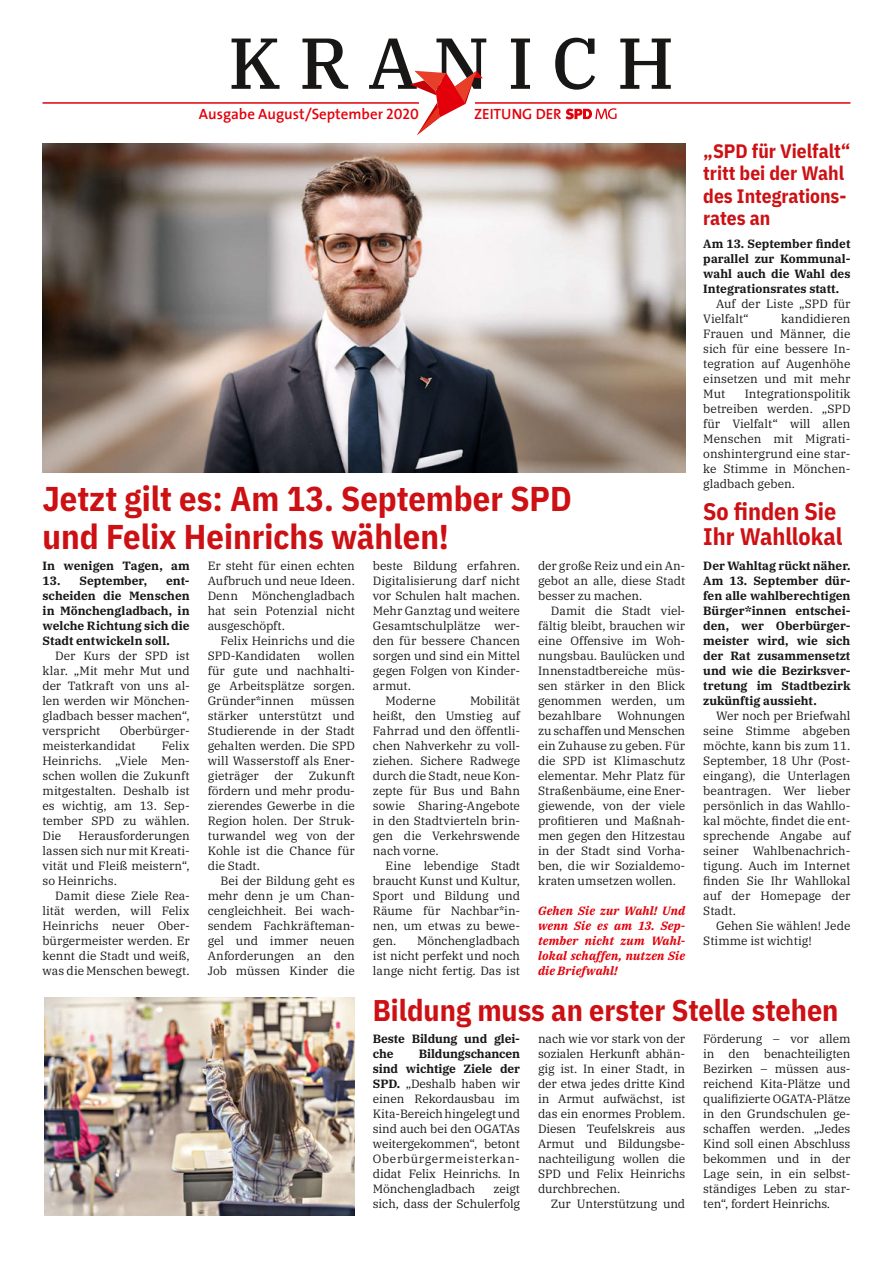
<style>
.page{position:relative;width:893px;height:1263px;background:#fff}
.page>*{position:absolute;margin:0;border:0;box-sizing:border-box;transform-origin:0 0}
.t1{font:500 72px "IBM Plex Serif";letter-spacing:.25em;color:#181716}
.t2{font:700 condensed 34.5px/37.5px "IBM Plex Sans";color:#cd1013}
.t3{font:700 condensed 30px "IBM Plex Sans";color:#cd1013}
.t4{font:700 condensed 24px/25.5px "IBM Plex Sans";color:#cd1013}
.t5{font:700 condensed 19.5px/22.5px "IBM Plex Sans";color:#cd1013}
.t6{font:700 15px "SPD2002 The Sans";color:#e3000b}
.t7{font:12px/15px "IBM Plex Serif";letter-spacing:-.005em;color:#181716;text-align:justify}
.t8{font:700 12px/15px "IBM Plex Serif";color:#181716;text-align:justify}
.t9{font:italic 700 12px/15px "IBM Plex Serif";letter-spacing:.015em;color:#e3000b;text-align:justify}
.s1{font-weight:700}
</style>
<div class="page">
<hr style="left:43px;top:102px;width:807px;height:2px;background:#e3000b">
<img style="left:43px;top:143px;width:642px;height:329px">
<svg style="left:566px;top:108px;width:51px;height:11px"></svg>
<img style="left:45px;top:998px;width:310px;height:217px">
<svg style="left:410px;top:71px;width:73px;height:64px"></svg>
<h1 class="t1" style="left:228px;top:7px;width:448px">KRANICH</h1>
<p class="t6" style="left:199px;top:106px;width:221px">Ausgabe August/September 2020</p>
<p class="t6" style="left:474px;top:106px;width:89px">ZEITUNG DER</p>
<h2 class="t2" style="left:43px;top:477px;width:531px">Jetzt gilt es: Am 13. September SPD und Felix Heinrichs wählen!</h2>
<p class="t8" style="left:43px;top:557px;width:149px">In wenigen Tagen, am</p>
<p class="t8" style="left:43px;top:572px;width:106px">13. September,</p>
<p class="t7" style="left:208px;top:557px;width:149px">Er steht für einen echten Aufbruch und neue Ideen.<br>Denn Mönchengladbach hat sein Potenzial nicht ausgeschöpft.</p>
<p class="t7" style="left:208px;top:632px;width:149px;text-indent:13px">Felix Heinrichs und die<br>SPD-Kandidaten</p>
<p class="t7" style="left:373px;top:557px;width:149px">beste Bildung erfahren.</p>
<p class="t7" style="left:373px;top:572px;width:149px">Digitalisierung darf nicht</p>
<p class="t7" style="left:373px;top:587px;width:149px">vor Schulen halt machen.</p>
<p class="t7" style="left:373px;top:602px;width:149px">Mehr Ganztag und weitere</p>
<p class="t7" style="left:373px;top:617px;width:149px">Gesamtschulplätze wer-</p>
<p class="t7" style="left:373px;top:632px;width:149px">den für bessere Chancen</p>
<p class="t7" style="left:373px;top:647px;width:149px">sorgen und sind ein Mittel</p>
<p class="t7" style="left:373px;top:662px;width:149px">gegen Folgen von Kinder-</p>
<p class="t7" style="left:373px;top:677px;width:40px">armut.</p>
<p class="t7" style="left:386px;top:692px;width:52px">Moderne</p>
<p class="t7" style="left:538px;top:557px;width:149px">der große Reiz und ein An&shy;gebot an alle, diese Stadt besser zu machen.</p>
<p class="t7" style="left:538px;top:602px;width:149px;text-indent:13px">Damit die Stadt viel&shy;fältig bleibt, brauchen wir eine Offensive im Woh&shy;nungsbau. Baulücken und Innenstadtbereiche müs&shy;sen stärker in den Blick genommen werden, um bezahlbare</p>
<p class="t8" style="left:43px;top:572px;width:149px;text-indent:124px">ent&shy;scheiden die Menschen in Mönchengladbach, in welche Richtung sich die Stadt entwickeln soll.</p>
<p class="t7" style="left:43px;top:647px;width:149px;text-indent:13px">Der Kurs der SPD ist klar. „Mit mehr Mut und der Tatkraft von uns al&shy;len werden wir Mönchen&shy;gladbach besser machen“, verspricht</p>
<p class="t7" style="left:208px;top:647px;width:149px;text-indent:110px">wollen für gute und nachhalti&shy;ge Arbeitsplätze sorgen.<br>Gründer*innen</p>
<p class="t7" style="left:373px;top:692px;width:149px;text-indent:97px">Mobilität heißt, den Umstieg auf Fahrrad und den öffentli&shy;chen Nahverkehr zu voll&shy;ziehen. Sichere Radwege durch die Stadt, neue Kon&shy;zepte für Bus und Bahn sowie Sharing-Angebote in den Stadtvierteln brin&shy;gen die Verkehrswende nach vorne.</p>
<p class="t7" style="left:373px;top:857px;width:149px;text-indent:13px">Eine lebendige Stadt braucht Kunst und Kultur, Sport und Bildung und Räume für Nachbar*in&shy;nen, um etwas zu bewe&shy;gen.</p>
<p class="t7" style="left:208px;top:692px;width:149px;text-indent:103px">müssen stärker unterstützt und Studierende in der Stadt gehalten werden. Die SPD will Wasserstoff als Ener&shy;gieträger</p>
<p class="t7" style="left:538px;top:707px;width:149px;text-indent:79px">Wohnungen zu schaffen und Menschen ein Zuhause zu geben. Für die SPD ist Klimaschutz elementar. Mehr Platz für Straßenbäume, eine Ener&shy;giewende, von der viele profitieren und Maßnah&shy;men gegen den Hitzestau in der Stadt sind Vorha&shy;ben, die wir Sozialdemo&shy;kraten umsetzen wollen.</p>
<p class="t9" style="left:538px;top:902px;width:149px">Gehen Sie zur Wahl! Und wenn Sie es am 13. Sep&shy;tember nicht zum Wahl&shy;lokal schaffen, nutzen Sie die Briefwahl!</p>
<p class="t7" style="left:43px;top:722px;width:149px;text-indent:77px">Oberbürger&shy;meisterkandidat</p>
<p class="t7" style="left:43px;top:737px;width:149px;text-indent:119px">Felix Heinrichs. „Viele Men&shy;schen wollen die Zukunft mitgestalten. Deshalb ist es wichtig, am 13. Sep&shy;tember SPD zu wählen.<br>Die</p>
<p class="t7" style="left:208px;top:767px;width:149px;text-indent:101px">Zukunft fördern und mehr produ&shy;zierendes Gewerbe in die Region holen. Der Struk&shy;turwandel weg von der Kohle ist die Chance für die Stadt.</p>
<p class="t7" style="left:208px;top:872px;width:149px;text-indent:13px">Bei der Bildung geht es mehr denn je um Chan&shy;cengleichheit. Bei wach&shy;sendem Fachkräfteman&shy;gel und immer neuen Anforderungen an den Job müssen Kinder die</p>
<p class="t7" style="left:274px;top:767px;width:20px">der</p>
<p class="t7" style="left:43px;top:827px;width:149px;text-indent:36px">Herausforderungen lassen sich nur mit Kreati&shy;vität und Fleiß meistern“, so Heinrichs.</p>
<p class="t7" style="left:43px;top:887px;width:149px;text-indent:13px">Damit diese Ziele Rea&shy;lität werden, will Felix Heinrichs neuer Ober&shy;bürgermeister werden. Er kennt die Stadt und weiß, was die Menschen bewegt.</p>
<p class="t7" style="left:373px;top:932px;width:149px;text-indent:44px">Mönchengladbach ist nicht perfekt und noch lange nicht fertig. Das ist</p>
<h3 class="t5" style="left:703px;top:138px;width:149px">„SPD für Vielfalt“ tritt bei der Wahl des Integrations&shy;rates an</h3>
<p class="t8" style="left:703px;top:235px;width:149px">Am 13. September findet parallel zur Kommunal&shy;wahl auch die Wahl des Integrationsrates statt.</p>
<p class="t7" style="left:703px;top:295px;width:149px;text-indent:13px">Auf der Liste „SPD für<br>Vielfalt“</p>
<p class="t7" style="left:703px;top:310px;width:149px;text-indent:78px">kandidieren Frauen und Männer, die sich für eine bessere In&shy;tegration auf Augenhöhe einsetzen und mit mehr Mut</p>
<p class="t7" style="left:703px;top:385px;width:149px;text-indent:41px">Integrationspolitik betreiben werden. „SPD für Vielfalt“ will allen Menschen mit Migrati&shy;onshintergrund eine star&shy;ke Stimme in Mönchen&shy;gladbach geben.</p>
<h3 class="t4" style="left:703px;top:496px;width:141px">So finden Sie<br>Ihr Wahllokal</h3>
<p class="t8" style="left:703px;top:557px;width:149px">Der Wahltag rückt näher.<br>Am 13. September dür&shy;fen alle wahlberechtigen Bürger*innen entschei&shy;den, wer Oberbürger&shy;meister wird, wie sich der Rat zusammensetzt und wie die Bezirksver&shy;tretung im Stadtbezirk zukünftig aussieht.</p>
<p class="t7" style="left:703px;top:707px;width:149px;text-indent:13px">Wer noch per Briefwahl seine Stimme abgeben möchte, kann bis zum 11.<br>September, 18 Uhr (Post&shy;eingang), die Unterlagen beantragen. Wer lieber persönlich in das Wahllo&shy;kal möchte, findet die ent&shy;sprechende Angabe auf seiner Wahlbenachrich&shy;tigung. Auch im Internet finden Sie Ihr Wahllokal auf der Homepage der Stadt.</p>
<p class="t7" style="left:703px;top:917px;width:149px;text-indent:13px">Gehen Sie wählen! Jede<br>Stimme ist wichtig!</p>
<h3 class="t3" style="left:373px;top:986px;width:467px">Bildung muss an erster Stelle stehen</h3>
<p class="t7" style="left:538px;top:1030px;width:149px">nach wie vor stark von der sozialen Herkunft abhän&shy;gig ist. In einer Stadt, in der etwa jedes dritte Kind in Armut aufwächst, ist das ein enormes Problem.<br>Diesen Teufelskreis aus Armut und Bildungsbe&shy;nachteiligung wollen die SPD und Felix Heinrichs durchbrechen.</p>
<p class="t7" style="left:551px;top:1195px;width:136px">Zur Unterstützung und</p>
<p class="t8" style="left:373px;top:1030px;width:149px">Beste Bildung und glei&shy;che</p>
<p class="t7" style="left:703px;top:1030px;width:149px">Förderung – vor allem in den benachteiligten Bezirken – müssen aus&shy;reichend Kita-Plätze und qualifizierte OGATA-Plätze in den Grundschulen ge&shy;schaffen werden. „Jedes Kind soll einen Abschluss bekommen und in der Lage sein, in ein selbst&shy;ständiges Leben zu star&shy;ten“, fordert Heinrichs.</p>
<p class="t7" style="left:373px;top:1045px;width:149px;text-indent:46px"><span class="s1">Bildungschancen sind wichtige Ziele der SPD.</span> „Deshalb haben wir einen Rekordausbau im Kita-Bereich hingelegt und sind auch bei den OGATAs weitergekommen“, betont Oberbürgermeisterkan&shy;didat Felix Heinrichs. In Mönchengladbach</p>
<p class="t7" style="left:373px;top:1180px;width:149px;text-align:right">zeigt<br>sich, dass der Schulerfolg</p>
</div>
